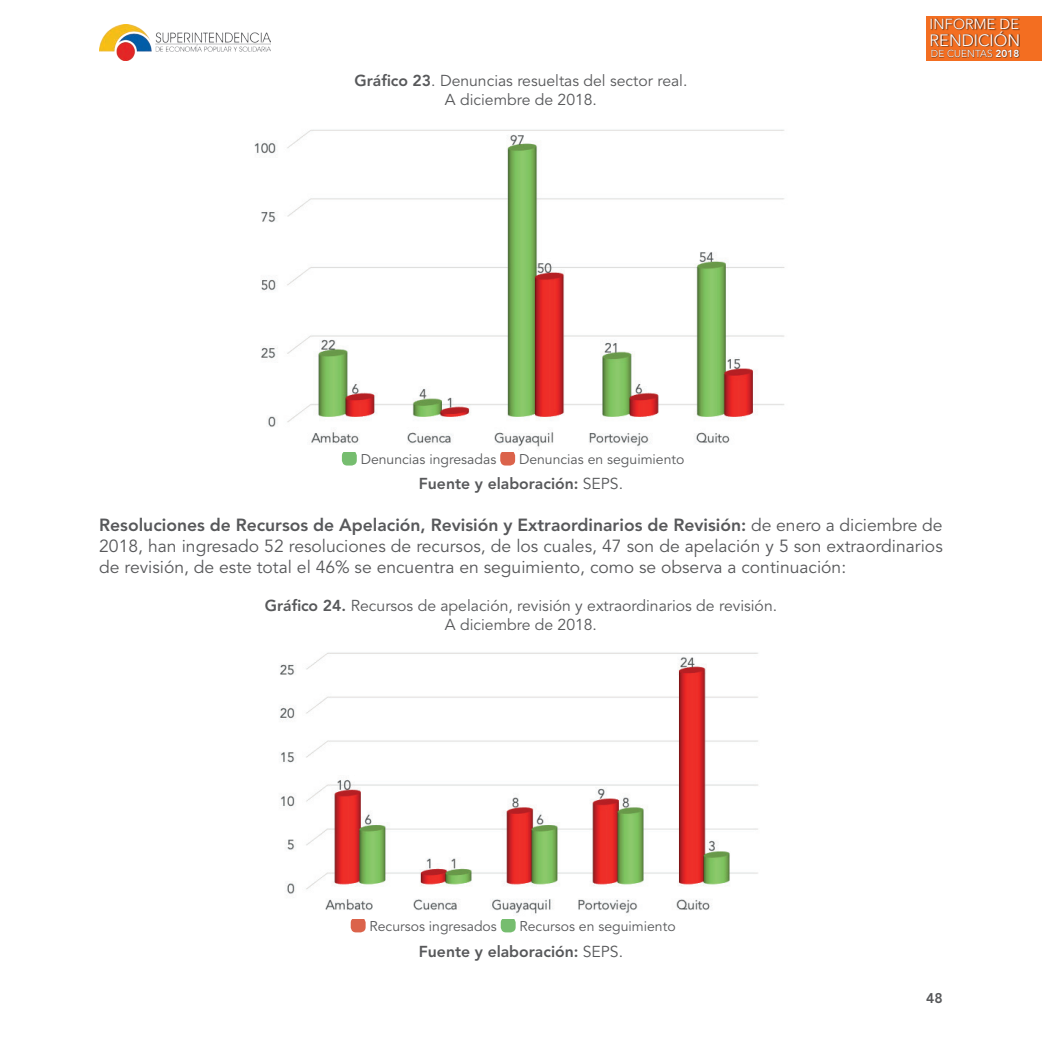
<style>
.page{position:relative;width:1042px;height:1042px;background:#fff}
.page>*{position:absolute;margin:0;border:0;box-sizing:border-box;transform-origin:0 0}
.t1{font:17.5px/21px "Avenir LT Std";color:#57585a;text-align:justify}
.t2{font:300 16.28px "Avenir LT Std";color:#fff}
.t3{font:15.75px/18.9px "Avenir LT Std";color:#57585a;text-align:center}
.t4{font:800 15.75px "Avenir LT Std";color:#57585a}
.t5{font:300 14.35px "Avenir LT Std";letter-spacing:.01em;color:#fff}
.t6{font:14px "Avenir LT Std";color:#57585a}
.t7{font:800 14px "Avenir LT Std";color:#57585a}
.t8{font:300 10.15px "Avenir LT Std";letter-spacing:.005em;color:#fff}
.s1{font-weight:800}
.s2{font-weight:400}
</style>
<div class="page">
<img style="left:99px;top:25px;width:171px;height:36px">
<div style="left:926px;top:16px;width:116px;height:45px;background:#f36e21"></div>
<div style="left:931px;top:18px;width:89px;height:29px;background:#231f20;opacity:.75"></div>
<div style="left:931px;top:50px;width:89px;height:8px;background:#231f20;opacity:.75"></div>
<div style="left:342px;top:451px;width:15px;height:14px;background:#76bd6f;border-radius:5px"></div>
<div style="left:500px;top:451px;width:15px;height:14px;background:#db634b;border-radius:5px"></div>
<div style="left:351px;top:917px;width:15px;height:15px;background:#db634b;border-radius:5px"></div>
<div style="left:501px;top:917px;width:15px;height:15px;background:#76bd6f;border-radius:5px"></div>
<img style="left:254px;top:129px;width:531px;height:321px">
<img style="left:279px;top:652px;width:479px;height:266px">
<p class="t3" style="left:354px;top:72px;width:334px"><span class="s1">Gráfico 23</span>. Denuncias resueltas del sector real.<br>A diciembre de 2018.</p>
<p class="t6" style="left:361px;top:451px;width:137px">Denuncias ingresadas</p>
<p class="t6" style="left:519px;top:451px;width:167px">Denuncias en seguimiento</p>
<p class="t5" style="left:929px;top:16px;width:91px">INFORME DE</p>
<p class="t2" style="left:929px;top:30px;width:92px">RENDICIÓN</p>
<p class="t8" style="left:931px;top:48px;width:90px">DE CUENTAS <span class="s1">2018</span></p>
<p class="t4" style="left:419px;top:474px;width:206px">Fuente y elaboración: <span class="s2">SEPS.</span></p>
<p class="t1" style="left:99px;top:515px;width:845px"><span class="s1">Resoluciones de Recursos de Apelación, Revisión y Extraordinarios de Revisión:</span> de enero a diciembre de 2018, han ingresado 52 resoluciones de recursos, de los cuales, 47 son de apelación y 5 son extraordinarios de revisión, de este total el 46% se encuentra en seguimiento, como se observa a continuación:</p>
<p class="t3" style="left:265px;top:596px;width:514px"><span class="s1">Gráfico 24.</span> Recursos de apelación, revisión y extraordinarios de revisión.<br>A diciembre de 2018.</p>
<p class="t6" style="left:369px;top:918px;width:129px">Recursos ingresados</p>
<p class="t6" style="left:519px;top:918px;width:158px">Recursos en seguimiento</p>
<p class="t4" style="left:419px;top:942px;width:206px">Fuente y elaboración: <span class="s2">SEPS.</span></p>
<p class="t7" style="left:926px;top:990px;width:18px">48</p>
</div>
